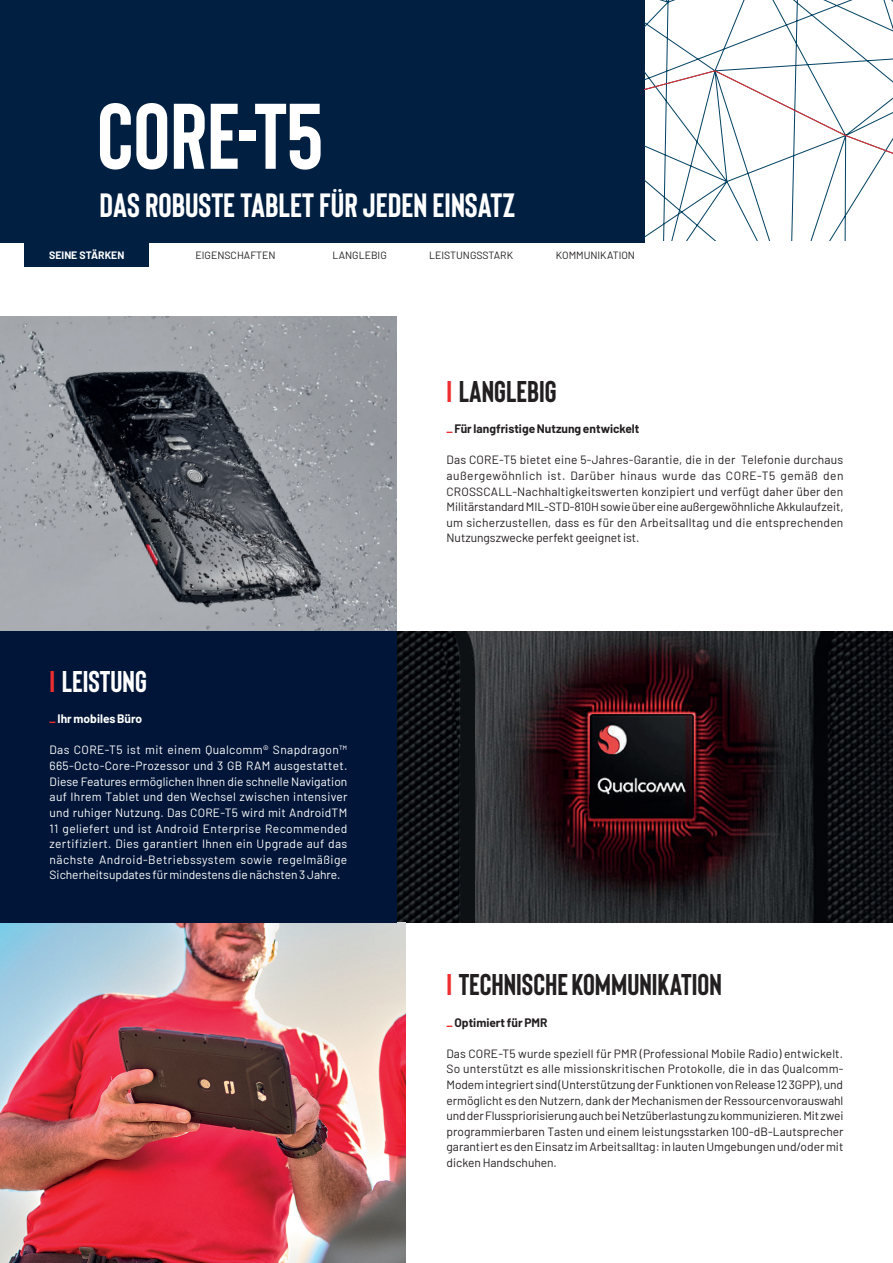
<style>
.page{position:relative;width:893px;height:1263px;background:#fff}
.page>*{position:absolute;margin:0;border:0;box-sizing:border-box;transform-origin:0 0}
.t1{font:700 92.85px "Bison";color:#fff}
.t2{font:700 33.6px "Bison";color:#fff}
.t3{font:700 30px "Bison";color:#231f20}
.t4{font:700 30px "Bison";color:#fff}
.t5{font:12px/15.6px "Barlow";color:#231f20;text-align:justify}
.t6{font:12px/15.6px "Barlow";color:#fff;text-align:justify}
.t7{font:700 12px "Barlow";color:#231f20}
.t8{font:700 12px "Barlow";color:#fff}
.t9{font:10.5px "Barlow";color:#231f20}
.t10{font:700 10.5px "Barlow";color:#fff}
.s1{color:#ee2d30}
</style>
<div class="page">
<img style="left:0;top:316px;width:397px;height:315px">
<img style="left:397px;top:631px;width:496px;height:292px">
<img style="left:0;top:923px;width:405px;height:340px">
<div style="left:0;top:0;width:645px;height:243px;background:#001f41"></div>
<svg style="left:651px;top:0;width:242px;height:19px"></svg>
<svg style="left:645px;top:19px;width:248px;height:221px"></svg>
<div style="left:0;top:631px;width:397px;height:292px;background:#001537"></div>
<div style="left:25px;top:243px;width:124px;height:24px;background:#001f41"></div>
<h1 class="t1" style="left:97px;top:82px;width:227px">CORE-T5</h1>
<h2 class="t2" style="left:100px;top:186px;width:417px">DAS ROBUSTE TABLET FÜR JEDEN EINSATZ</h2>
<p class="t10" style="left:49px;top:251px;width:77px">SEINE STÄRKEN</p>
<p class="t9" style="left:196px;top:250px;width:82px">EIGENSCHAFTEN</p>
<p class="t9" style="left:332px;top:250px;width:56px">LANGLEBIG</p>
<p class="t9" style="left:429px;top:250px;width:85px">LEISTUNGSSTARK</p>
<p class="t9" style="left:556px;top:250px;width:81px">KOMMUNIKATION</p>
<h3 class="t4" style="left:50px;top:664px;width:99px"><span class="s1">I</span> LEISTUNG</h3>
<p class="t8" style="left:50px;top:714px;width:94px"><span class="s1">_</span> Ihr mobiles Büro</p>
<p class="t6" style="left:50px;top:743px;width:299px">Das CORE-T5 ist mit einem Qualcomm® Snapdragon™ 665-Octo-Core-Prozessor und 3 GB RAM ausgestattet.<br>Diese Features ermöglichen Ihnen die schnelle Navigation auf Ihrem Tablet und den Wechsel zwischen intensiver und ruhiger Nutzung. Das CORE-T5 wird mit AndroidTM 11 geliefert und ist Android Enterprise Recommended zertifiziert. Dies garantiert Ihnen ein Upgrade auf das nächste Android-Betriebssystem sowie regelmäßige Sicherheitsupdates für mindestens die nächsten 3 Jahre.</p>
<h3 class="t3" style="left:446px;top:374px;width:112px"><span class="s1">I</span> LANGLEBIG</h3>
<p class="t7" style="left:446px;top:424px;width:194px"><span class="s1">_</span> Für langfristige Nutzung entwickelt</p>
<p class="t5" style="left:446px;top:453px;width:399px">Das CORE-T5 bietet eine 5-Jahres-Garantie, die in der Telefonie durchaus außergewöhnlich ist. Darüber hinaus wurde das CORE-T5 gemäß den CROSSCALL-Nachhaltigkeitswerten konzipiert und verfügt daher über den Militärstandard MIL-STD-810H sowie über eine außergewöhnliche Akkulaufzeit, um sicherzustellen, dass es für den Arbeitsalltag und die entsprechenden Nutzungszwecke perfekt geeignet ist.</p>
<h3 class="t3" style="left:446px;top:967px;width:277px"><span class="s1">I</span> TECHNISCHE KOMMUNIKATION</h3>
<p class="t7" style="left:446px;top:1018px;width:102px"><span class="s1">_</span> Optimiert für PMR</p>
<p class="t5" style="left:446px;top:1046px;width:399px">Das CORE-T5 wurde speziell für PMR (Professional Mobile Radio) entwickelt.<br>So unterstützt es alle missionskritischen Protokolle, die in das Qualcomm-Modem integriert sind (Unterstützung der Funktionen von Release 12 3GPP), und ermöglicht es den Nutzern, dank der Mechanismen der Ressourcenvorauswahl und der Flusspriorisierung auch bei Netzüberlastung zu kommunizieren. Mit zwei programmierbaren Tasten und einem leistungsstarken 100-dB-Lautsprecher garantiert es den Einsatz im Arbeitsalltag: in lauten Umgebungen und/oder mit dicken Handschuhen.</p>
</div>
